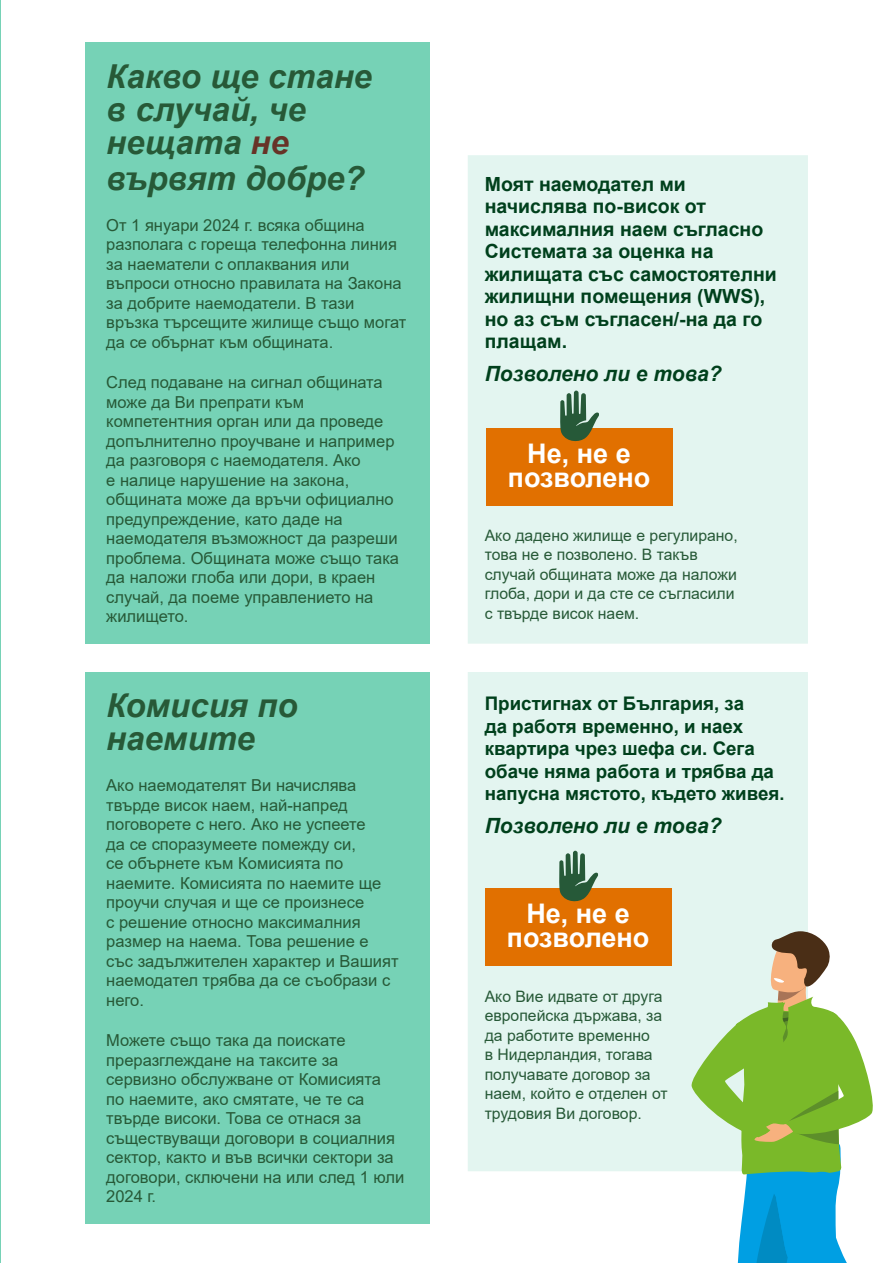
<style>
.page{position:relative;width:893px;height:1263px;background:#fff}
.page>*{position:absolute;margin:0;border:0;box-sizing:border-box;transform-origin:0 0}
.H2_Kop{font:italic 700 33px/33px "Arial";color:#275937}
.t1{font:700 27px/24px "Arial";color:#fff;text-align:center}
.P_-_Bodytekst_-_10pt{font:italic 700 21px "Arial";color:#00401c}
.P_-_Bodytekst_-_10pt-2{font:700 19.5px/22.5px "Arial";color:#00401c}
.P_-_Bodytekst_-_10pt-3{font:700 18.75px/22.5px "Arial";color:#00401c}
.P_groen{font:16.5px/19.5px "Arial";color:#275937}
.t2{font:15.75px/19.5px "Arial";color:#275937}
.s1{color:#673327}
.s2{font-size:18px}
</style>
<div class="page">
<div style="left:468px;top:155px;width:340px;height:489px;background:#e3f5f0"></div>
<div style="left:468px;top:672px;width:340px;height:499px;background:#e3f5f0"></div>
<svg style="left:690px;top:931px;width:183px;height:332px"></svg>
<div style="left:85px;top:43px;width:344px;height:601px;background:#76d2b6"></div>
<div style="left:85px;top:672px;width:344px;height:552px;background:#76d2b6"></div>
<hr style="left:0;top:0;width:1px;height:1263px;background:#76d2b6">
<div style="left:486px;top:428px;width:186px;height:78px;background:#e17000"></div>
<svg style="left:560px;top:391px;width:39px;height:51px;background:#768b6a"></svg>
<div style="left:485px;top:888px;width:186px;height:78px;background:#e17000"></div>
<svg style="left:559px;top:851px;width:40px;height:51px;background:#788d6c"></svg>
<h2 class="H2_Kop" style="left:106px;top:61px;width:267px">Какво ще стане в случай, че нещата <span class="s1">не</span></h2>
<h2 class="H2_Kop" style="left:106px;top:163px;width:260px">вървят добре?</h2>
<p class="P_groen" style="left:106px;top:215px;width:302px">От 1 януари 2024 г. всяка община разполага с гореща телефонна линия за наематели с оплаквания или въпроси относно правилата на Закона за добрите наемодатели. В тази връзка търсещите жилище също могат да се обърнат към общината.</p>
<p class="P_groen" style="left:106px;top:373px;width:294px">След подаване на сигнал общината може да Ви препрати към компетентния орган или да проведе допълнително проучване и например да разговоря с наемодателя. Ако<br>е налице нарушение на закона, общината може да връчи официално предупреждение, като даде на наемодателя възможност да разреши проблема. Общината може също така да наложи глоба или дори, в краен случай, да поеме управлението на жилището.</p>
<h2 class="H2_Kop" style="left:106px;top:690px;width:193px">Комисия по наемите</h2>
<p class="P_groen" style="left:106px;top:775px;width:294px">Ако наемодателят Ви начислява твърде висок наем, най-напред поговорете с него. Ако не успеете<br>да се споразумеете помежду си,<br>се обърнете към Комисията по наемите. Комисията по наемите ще проучи случая и ще се произнесе<br>с решение относно максималния размер на наема. Това решение е със задължителен характер и Вашият наемодател трябва да се съобрази с него.</p>
<p class="P_groen" style="left:106px;top:1031px;width:299px">Можете също така да поискате преразглеждане на таксите за сервизно обслужване от Комисията<br>по наемите, ако смятате, че те са твърде високи. Това се отнася за съществуващи договори в социалния сектор, както и във всички сектори за договори, сключени на или след 1 юли<br>2024 г.</p>
<p class="P_-_Bodytekst_-_10pt-2" style="left:485px;top:173px;width:294px">Моят наемодател ми начислява по-висок от максималния наем съгласно<br>Системата за оценка на жилищата със самостоятелни жилищни помещения (WWS), но аз съм съгласен/-на да го плащам.</p>
<p class="P_-_Bodytekst_-_10pt" style="left:485px;top:360px;width:238px">Позволено ли е това?</p>
<p class="t1" style="left:508px;top:442px;width:144px">Не, не е позволено</p>
<p class="t2" style="left:485px;top:525px;width:254px">Ако дадено жилище е регулирано, това не е позволено. В такъв случай общината може да наложи глоба, дори и да сте се съгласили с твърде висок наем.</p>
<p class="P_-_Bodytekst_-_10pt-3" style="left:485px;top:693px;width:301px">Пристигнах от България, за<br>да работя временно, и наех квартира чрез шефа си. Сега обаче няма работа и трябва да напусна мястото, където живея<span class="s2">.</span></p>
<p class="P_-_Bodytekst_-_10pt" style="left:485px;top:812px;width:238px">Позволено ли е това?</p>
<p class="t1" style="left:507px;top:902px;width:144px">Не, не е позволено</p>
<p class="t2" style="left:485px;top:986px;width:184px">Ако Вие идвате от друга европейска държава, за да работите временно<br>в Нидерландия, тогава получавате договор за наем, който е отделен от трудовия Ви договор.</p>
</div>
